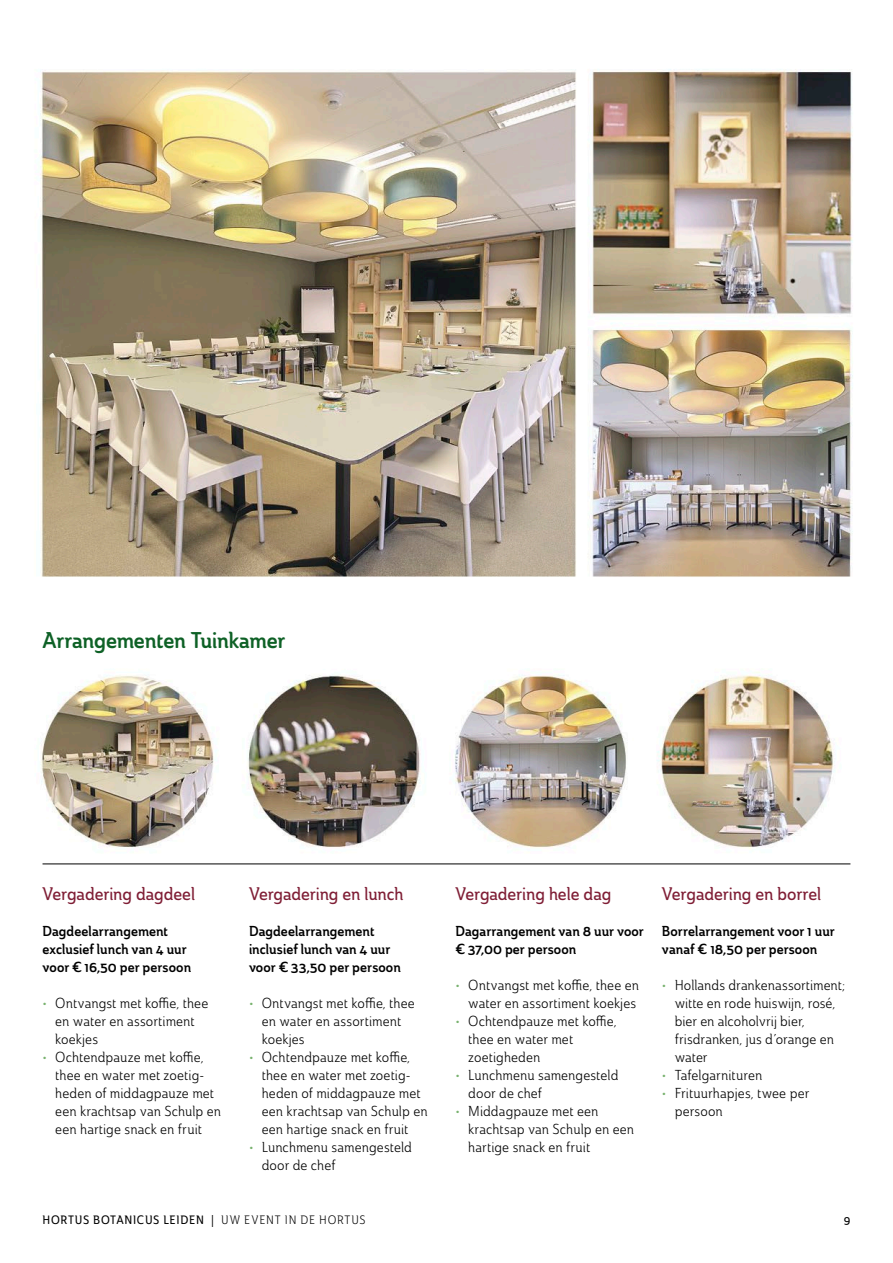
<style>
.page{position:relative;width:893px;height:1263px;background:#fff}
.page>*{position:absolute;margin:0;border:0;box-sizing:border-box;transform-origin:0 0}
.Kop_3_-_15_pt_donkergroen{font:22.5px "Ainslie Con Dem";letter-spacing:-.005em;color:#0e6126}
.Kop_5_-_12_pt_rood___tussenkopje{font:18px "Ainslie Con Med";letter-spacing:-.005em;color:#7f1e35}
.t1{font:14.25px/18px "Ainslie Con Boo";color:#000}
.t2{font:14.25px/18px "Ainslie Con Dem";letter-spacing:.005em;color:#000}
.t3{font:12px "Ainslie Con Med";letter-spacing:.06em;color:#000}
.s1{font-family:"Ainslie Con Dem";color:#78b26e}
.s2{font-family:"Myriad Pro"}
.s3{font-family:"Ainslie Con Boo"}
</style>
<div class="page">
<img style="left:40px;top:69px;width:813px;height:796px">
<hr style="left:43px;top:864px;width:807px;height:1px;background:#000">
<p class="Kop_3_-_15_pt_donkergroen" style="left:43px;top:625px;width:244px">Arrangementen Tuinkamer</p>
<p class="Kop_5_-_12_pt_rood___tussenkopje" style="left:43px;top:882px;width:154px">Vergadering dagdeel</p>
<p class="t2" style="left:43px;top:922px;width:150px">Dagdeelarrangement exclusief lunch van 4 uur voor € 16,50 per persoon</p>
<p class="t1" style="left:55px;top:994px;width:155px;text-indent:-13px"><span class="s1">•</span> Ontvangst met koffie, thee en water en assortiment koekjes</p>
<p class="t1" style="left:55px;top:1048px;width:167px;text-indent:-13px"><span class="s1">•</span> Ochtendpauze met koffie, thee en water met zoetig&shy;heden of middagpauze met een krachtsap van Schulp en een hartige snack en fruit</p>
<p class="Kop_5_-_12_pt_rood___tussenkopje" style="left:249px;top:882px;width:156px">Vergadering en lunch</p>
<p class="t2" style="left:249px;top:922px;width:153px">Dagdeelarrangement inclusief lunch van 4 uur voor € 33,50 per persoon</p>
<p class="t1" style="left:262px;top:994px;width:155px;text-indent:-13px"><span class="s1">•</span> Ontvangst met koffie, thee en water en assortiment koekjes</p>
<p class="t1" style="left:262px;top:1048px;width:167px;text-indent:-13px"><span class="s1">•</span> Ochtendpauze met koffie, thee en water met zoetig&shy;heden of middagpauze met een krachtsap van Schulp en een hartige snack en fruit</p>
<p class="t1" style="left:262px;top:1138px;width:152px;text-indent:-13px"><span class="s1">•</span> Lunchmenu samengesteld door de chef</p>
<p class="Kop_5_-_12_pt_rood___tussenkopje" style="left:455px;top:882px;width:157px">Vergadering hele dag</p>
<p class="t2" style="left:455px;top:922px;width:190px">Dagarrangement van 8 uur voor € 37,00 per persoon</p>
<p class="t1" style="left:455px;top:976px;width:185px;text-align:right"><span class="s1">•</span> Ontvangst met koffie, thee en water en assortiment koekjes</p>
<p class="t1" style="left:468px;top:1012px;width:150px;text-indent:-13px"><span class="s1">•</span> Ochtendpauze met koffie, thee en water met zoetigheden</p>
<p class="t1" style="left:468px;top:1066px;width:152px;text-indent:-13px"><span class="s1">•</span> Lunchmenu samengesteld door de chef</p>
<p class="t1" style="left:468px;top:1102px;width:167px;text-indent:-13px"><span class="s1">•</span> Middagpauze met een krachtsap van Schulp en een hartige snack en fruit</p>
<p class="Kop_5_-_12_pt_rood___tussenkopje" style="left:662px;top:882px;width:161px">Vergadering en borrel</p>
<p class="t2" style="left:662px;top:922px;width:174px">Borrelarrangement voor 1 uur vanaf € 18,50 per persoon</p>
<p class="t1" style="left:675px;top:976px;width:172px;text-indent:-13px"><span class="s1">•</span> Hollands drankenassortiment; witte en rode huiswijn, rosé, bier en alcoholvrij bier, frisdranken, jus d’orange en water</p>
<p class="t1" style="left:662px;top:1066px;width:102px"><span class="s1">•</span> Tafelgarnituren</p>
<p class="t1" style="left:675px;top:1084px;width:136px;text-indent:-13px"><span class="s1">•</span> Frituurhapjes, twee per persoon</p>
<p class="t3" style="left:43px;top:1212px;width:325px">HORTUS BOTANICUS LEIDEN <span class="s2">|</span> <span class="s3">UW EVENT IN DE HORTUS</span></p>
<p class="t3" style="left:844px;top:1212px;width:8px">9</p>
</div>
